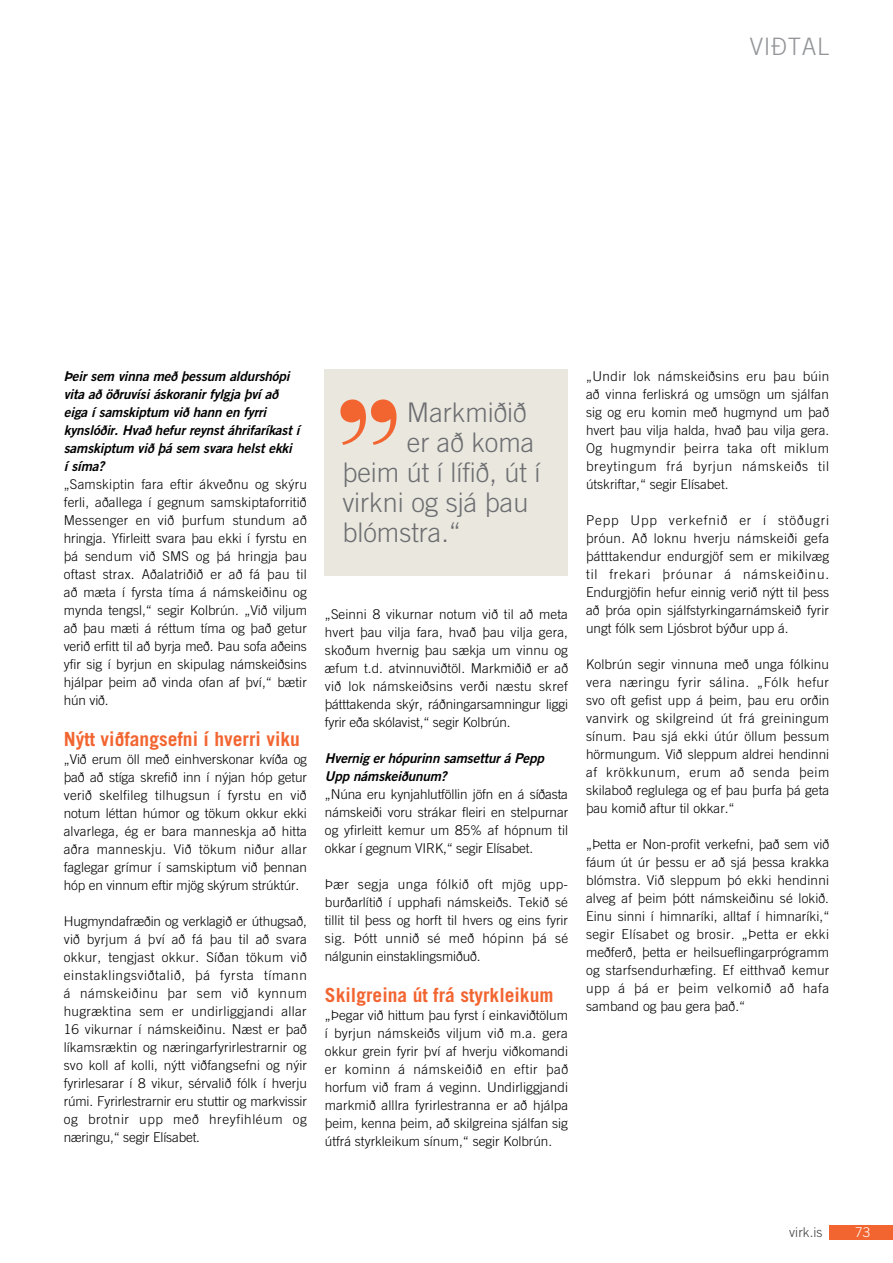
<style>
.page{position:relative;width:893px;height:1263px;background:#fff}
.page>*{position:absolute;margin:0;border:0;box-sizing:border-box;transform-origin:0 0}
.t1{font:300 27px "Trade Gothic";color:#6d6e71}
.t2{font:300 24px "Trade Gothic";letter-spacing:.025em;color:#939598}
.t3{font:700 19.5px "Trade Gothic";color:#f26531}
.t4{font:300 13.5px/18px "Trade Gothic";color:#000;text-align:justify}
.t5{font:italic 13.5px/18px "Trade Gothic Bold Two";letter-spacing:-.01em;color:#000}
.t6{font:300 13.5px "Trade Gothic";letter-spacing:.005em;color:#414042}
.t7{font:300 13.5px "Trade Gothic";color:#fff}
</style>
<div class="page">
<div style="left:325px;top:370px;width:243px;height:206px;background:#e9e7de"></div>
<svg style="left:340px;top:399px;width:56px;height:46px"></svg>
<div style="left:829px;top:1225px;width:64px;height:14px;background:#f26531"></div>
<h2 class="t2" style="left:750px;top:33px;width:81px">VIÐTAL</h2>
<p class="t5" style="left:64px;top:367px;width:237px">Þeir sem vinna með þessum aldurshópi vita að öðruvísi áskoranir fylgja því að eiga í samskiptum við hann en fyrri kynslóðir. Hvað hefur reynst áhrifaríkast í samskiptum við þá sem svara helst ekki<br>í síma?</p>
<p class="t4" style="left:64px;top:475px;width:245px">„Samskiptin fara eftir ákveðnu og skýru ferli, aðallega í gegnum samskiptaforritið Messenger en við þurfum stundum að hringja. Yfirleitt svara þau ekki í fyrstu en þá sendum við SMS og þá hringja þau oftast strax. Aðalatriðið er að fá þau til að mæta í fyrsta tíma á námskeiðinu og mynda tengsl,“ segir Kolbrún. „Við viljum að þau mæti á réttum tíma og það getur verið erfitt til að byrja með. Þau sofa aðeins yfir sig í byrjun en skipulag námskeiðsins hjálpar þeim að vinda ofan af því,“ bætir hún við.</p>
<h3 class="t3" style="left:64px;top:727px;width:238px">Nýtt viðfangsefni í hverri viku</h3>
<p class="t4" style="left:64px;top:750px;width:245px">„Við erum öll með einhverskonar kvíða og það að stíga skrefið inn í nýjan hóp getur verið skelfileg tilhugsun í fyrstu en við notum léttan húmor og tökum okkur ekki alvarlega, ég er bara manneskja að hitta aðra manneskju. Við tökum niður allar faglegar grímur í samskiptum við þennan hóp en vinnum eftir mjög skýrum strúktúr.</p>
<p class="t4" style="left:64px;top:912px;width:245px">Hugmyndafræðin og verklagið er úthugsað, við byrjum á því að fá þau til að svara okkur, tengjast okkur. Síðan tökum við einstaklingsviðtalið, þá fyrsta tímann á námskeiðinu þar sem við kynnum hugræktina sem er undirliggjandi allar 16 vikurnar í námskeiðinu. Næst er það líkamsræktin og næringarfyrirlestrarnir og svo koll af kolli, nýtt viðfangsefni og nýir fyrirlesarar í 8 vikur, sérvalið fólk í hverju rúmi. Fyrirlestrarnir eru stuttir og markvissir og brotnir upp með hreyfihléum og næringu,“ segir Elísabet.</p>
<h1 class="t1" style="left:407px;top:397px;width:121px">Markmiðið</h1>
<h1 class="t1" style="left:407px;top:427px;width:129px">er að koma</h1>
<h1 class="t1" style="left:342px;top:457px;width:200px">þeim út í lífið, út í</h1>
<h1 class="t1" style="left:342px;top:487px;width:188px">virkni og sjá þau</h1>
<h1 class="t1" style="left:342px;top:517px;width:120px">blómstra.“</h1>
<p class="t4" style="left:325px;top:605px;width:245px">„Seinni 8 vikurnar notum við til að meta hvert þau vilja fara, hvað þau vilja gera, skoðum hvernig þau sækja um vinnu og æfum t.d. atvinnuviðtöl. Markmiðið er að við lok námskeiðsins verði næstu skref þátttakenda skýr, ráðningarsamningur liggi fyrir eða skólavist,“ segir Kolbrún.</p>
<p class="t5" style="left:325px;top:749px;width:221px">Hvernig er hópurinn samsettur á Pepp<br>Upp námskeiðunum?</p>
<p class="t4" style="left:325px;top:785px;width:245px">„Núna eru kynjahlutföllin jöfn en á síðasta námskeiði voru strákar fleiri en stelpurnar og yfirleitt kemur um 85% af hópnum til okkar í gegnum VIRK,“ segir Elísabet.</p>
<p class="t4" style="left:325px;top:875px;width:245px">Þær segja unga fólkið oft mjög upp&shy;burðarlítið í upphafi námskeiðs. Tekið sé tillit til þess og horft til hvers og eins fyrir sig. Þótt unnið sé með hópinn þá sé nálgunin einstaklingsmiðuð.</p>
<h3 class="t3" style="left:325px;top:983px;width:230px">Skilgreina út frá styrkleikum</h3>
<p class="t4" style="left:325px;top:1006px;width:245px">„Þegar við hittum þau fyrst í einkaviðtölum í byrjun námskeiðs viljum við m.a. gera okkur grein fyrir því af hverju viðkomandi er kominn á námskeiðið en eftir það horfum við fram á veginn. Undirliggjandi markmið alllra fyrirlestranna er að hjálpa þeim, kenna þeim, að skilgreina sjálfan sig útfrá styrkleikum sínum,“ segir Kolbrún.</p>
<p class="t4" style="left:586px;top:367px;width:245px">„Undir lok námskeiðsins eru þau búin að vinna ferliskrá og umsögn um sjálfan sig og eru komin með hugmynd um það hvert þau vilja halda, hvað þau vilja gera.<br>Og hugmyndir þeirra taka oft miklum breytingum frá byrjun námskeiðs til útskriftar,“ segir Elísabet.</p>
<p class="t4" style="left:586px;top:511px;width:245px">Pepp Upp verkefnið er í stöðugri þróun. Að loknu hverju námskeiði gefa þátttakendur endurgjöf sem er mikilvæg til frekari þróunar á námskeiðinu.<br>Endurgjöfin hefur einnig verið nýtt til þess að þróa opin sjálfstyrkingarnámskeið fyrir ungt fólk sem Ljósbrot býður upp á.</p>
<p class="t4" style="left:586px;top:655px;width:245px">Kolbrún segir vinnuna með unga fólkinu vera næringu fyrir sálina. „Fólk hefur svo oft gefist upp á þeim, þau eru orðin vanvirk og skilgreind út frá greiningum sínum. Þau sjá ekki útúr öllum þessum hörmungum. Við sleppum aldrei hendinni af krökkunum, erum að senda þeim skilaboð reglulega og ef þau þurfa þá geta þau komið aftur til okkar.“</p>
<p class="t4" style="left:586px;top:835px;width:245px">„Þetta er Non-profit verkefni, það sem við fáum út úr þessu er að sjá þessa krakka blómstra. Við sleppum þó ekki hendinni alveg af þeim þótt námskeiðinu sé lokið.<br>Einu sinni í himnaríki, alltaf í himnaríki,“ segir Elísabet og brosir. „Þetta er ekki meðferð, þetta er heilsueflingarprógramm og starfsendurhæfing. Ef eitthvað kemur upp á þá er þeim velkomið að hafa samband og þau gera það.“</p>
<p class="t6" style="left:789px;top:1224px;width:35px">virk.is</p>
<p class="t7" style="left:855px;top:1224px;width:17px">73</p>
</div>
